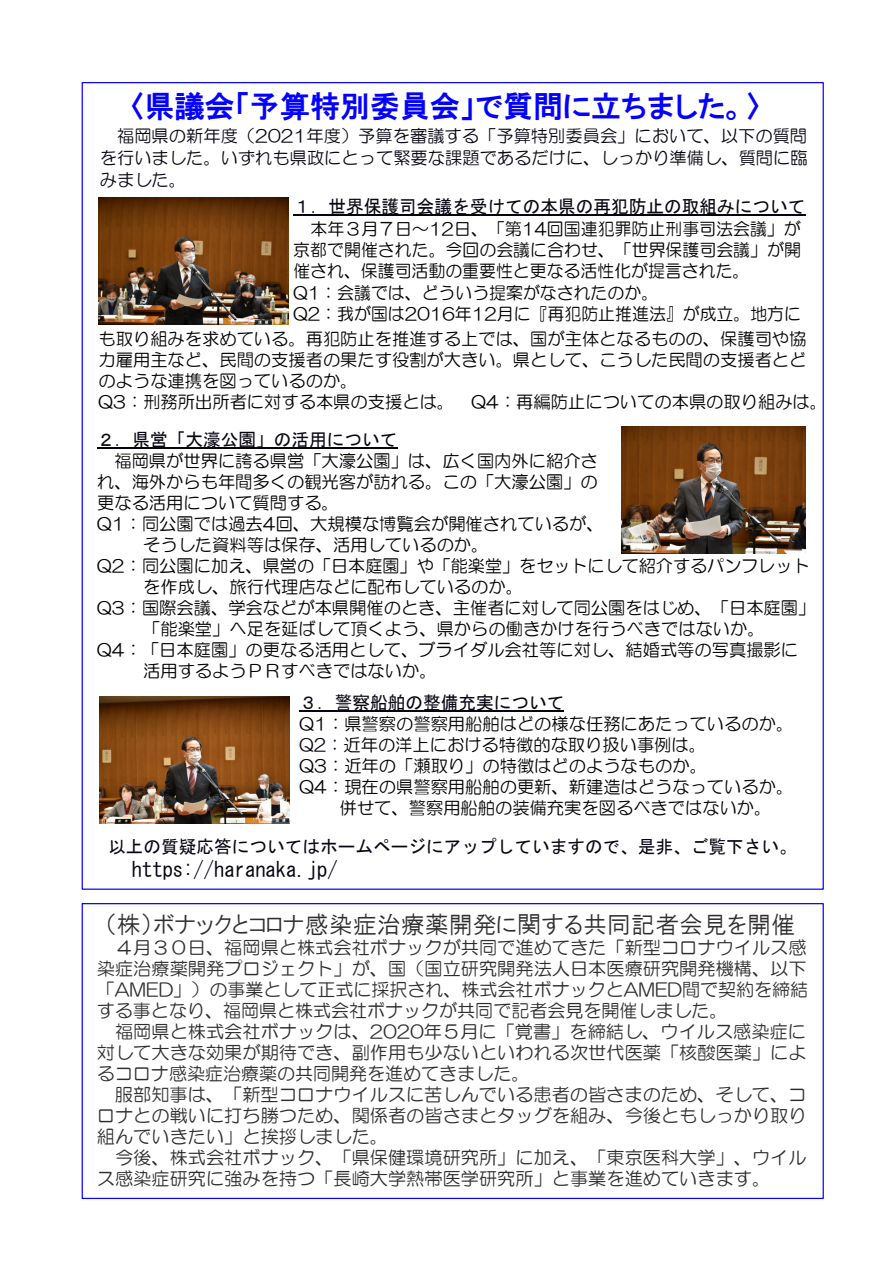
<style>
.page{position:relative;width:894px;height:1263px;background:#fff}
.page>*{position:absolute;margin:0;border:0;box-sizing:border-box;transform-origin:0 0}
.t1{font:30px "HGP Gothic E";color:#0400ff}
.t2{font:24px "HGP Gothic M";color:#2e2e2e}
.t3{font:21px "MS Gothic";color:#03020f}
.t4{font:18.45px "MS Gothic";color:#03020f;scale:.96 1}
.t5{font:18px/21px "HG Maru Gothic MPRO";color:#2e2e2e;text-align:justify}
.t6{font:18px "MS Gothic";color:#03020f}
.t7{font:17.25px/21.5px "HG Maru Gothic MPRO";color:#000}
.t8{font:17.25px/21.8px "HG Maru Gothic MPRO";color:#03020f;text-align:justify}
.s1{color:#03020f}
</style>
<div class="page">
<img style="left:98px;top:198px;width:190px;height:127px">
<hr style="left:293px;top:214px;width:512px;height:2px;background:#03020f">
<hr style="left:97px;top:447px;width:300px;height:1px;background:#03020f">
<img style="left:621px;top:426px;width:184px;height:127px">
<img style="left:99px;top:696px;width:190px;height:127px">
<hr style="left:299px;top:711px;width:265px;height:1px;background:#03020f">
<h1 class="t1" style="left:130px;top:92px;width:632px">〈県議会「予算特別委員会」で質問に立ちました。〉</h1>
<p class="t8" style="left:100px;top:125px;width:709px;text-indent:17px">福岡県の新年度（2021年度）予算を審議する「予算特別委員会」において、以下の質問を行いました。いずれも県政にとって緊要な課題であるだけに、しっかり準備し、質問に臨みました。</p>
<p class="t4" style="left:293px;top:197px;width:534px">１．世界保護司会議を受けての本県の再犯防止の取組みについて</p>
<p class="t7" style="left:293px;top:218px;width:509px;text-indent:17px">本年３月７日～12日、「第14回国連犯罪防止刑事司法会議」が京都で開催された。今回の会議に合わせ、「世界保護司会議」が開催され、保護司活動の重要性と更なる活性化が提言された。<br>Q1：会議では、どういう提案がなされたのか。<br>Q2：我が国は2016年12月に『再犯防止推進法』が成立。地方に</p>
<p class="t7" style="left:98px;top:329px;width:729px;line-height:21px">も取り組みを求めている。再犯防止を推進する上では、国が主体となるものの、保護司や協力雇用主など、民間の支援者の果たす役割が大きい。県として、こうした民間の支援者とどのような連携を図っているのか。<br>Q3：刑務所出所者に対する本県の支援とは。 Q4：再編防止についての本県の取り組みは。</p>
<p class="t6" style="left:97px;top:430px;width:301px">２．県営「大濠公園」の活用について</p>
<p class="t7" style="left:114px;top:450px;width:485px">福岡県が世界に誇る県営「大濠公園」は、広く国内外に紹介さ</p>
<p class="t7" style="left:97px;top:471px;width:502px">れ、海外からも年間多くの観光客が訪れる。この「大濠公園」の</p>
<p class="t7" style="left:97px;top:492px;width:243px">更なる活用について質問する。</p>
<p class="t7" style="left:97px;top:513px;width:508px">Q1：同公園では過去4回、大規模な博覧会が開催されているが、</p>
<p class="t7" style="left:143px;top:534px;width:347px">そうした資料等は保存、活用しているのか。</p>
<p class="t7" style="left:97px;top:555px;width:713px">Q2：同公園に加え、県営の「日本庭園」や「能楽堂」をセットにして紹介するパンフレット</p>
<p class="t7" style="left:143px;top:576px;width:381px">を作成し、旅行代理店などに配布しているのか。</p>
<p class="t7" style="left:97px;top:597px;width:719px">Q3：国際会議、学会などが本県開催のとき、主催者に対して同公園をはじめ、「日本庭園」</p>
<p class="t7" style="left:143px;top:618px;width:623px">「能楽堂」へ足を延ばして頂くよう、県からの働きかけを行うべきではないか。</p>
<p class="t7" style="left:97px;top:639px;width:702px">Q4：「日本庭園」の更なる活用として、ブライダル会社等に対し、結婚式等の写真撮影に</p>
<p class="t7" style="left:143px;top:660px;width:295px">活用するようＰＲすべきではないか。</p>
<p class="t6" style="left:299px;top:694px;width:266px">３．警察船舶の整備充実について</p>
<p class="t7" style="left:299px;top:713px;width:495px">Q1：県警察の警察用船舶はどの様な任務にあたっているのか。</p>
<p class="t7" style="left:299px;top:734px;width:408px"><span class="s1">Q2：</span>近年の洋上における特徴的な取り扱い事例は。</p>
<p class="t7" style="left:299px;top:755px;width:409px">Q3：近年の「瀬取り」の特徴はどのようなものか。</p>
<p class="t7" style="left:299px;top:776px;width:495px">Q4：現在の県警察用船舶の更新、新建造はどうなっているか。</p>
<p class="t7" style="left:339px;top:797px;width:433px">併せて、警察用船舶の装備充実を図るべきではないか。</p>
<p class="t6" style="left:108px;top:838px;width:690px">以上の質疑応答についてはホームページにアップしていますので、是非、ご覧下さい。</p>
<p class="t3" style="left:132px;top:859px;width:207px">https://haranaka.jp/</p>
<h2 class="t2" style="left:105px;top:912px;width:691px">（株）ボナックとコロナ感染症治療薬開発に関する共同記者会見を開催</h2>
<p class="t5" style="left:97px;top:937px;width:712px;text-indent:18px">４月３０日、福岡県と株式会社ボナックが共同で進めてきた「新型コロナウイルス感染症治療薬開発プロジェクト」が、国（国立研究開発法人日本医療研究開発機構、以下「AMED」）の事業として正式に採択され、株式会社ボナックとAMED間で契約を締結する事となり、福岡県と株式会社ボナックが共同で記者会見を開催しました。</p>
<p class="t5" style="left:97px;top:1021px;width:711px;text-indent:18px">福岡県と株式会社ボナックは、2020年５月に「覚書」を締結し、ウイルス感染症に対して大きな効果が期待でき、副作用も少ないといわれる次世代医薬「核酸医薬」によるコロナ感染症治療薬の共同開発を進めてきました。</p>
<p class="t5" style="left:97px;top:1084px;width:711px;text-indent:18px">服部知事は、「新型コロナウイルスに苦しんでいる患者の皆さまのため、そして、コロナとの戦いに打ち勝つため、関係者の皆さまとタッグを組み、今後ともしっかり取り組んでいきたい」と挨拶しました。</p>
<p class="t5" style="left:97px;top:1147px;width:711px;text-indent:18px">今後、株式会社ボナック、「県保健環境研究所」に加え、「東京医科大学」、ウイルス感染症研究に強みを持つ「長崎大学熱帯医学研究所」と事業を進めていきます。</p>
</div>
